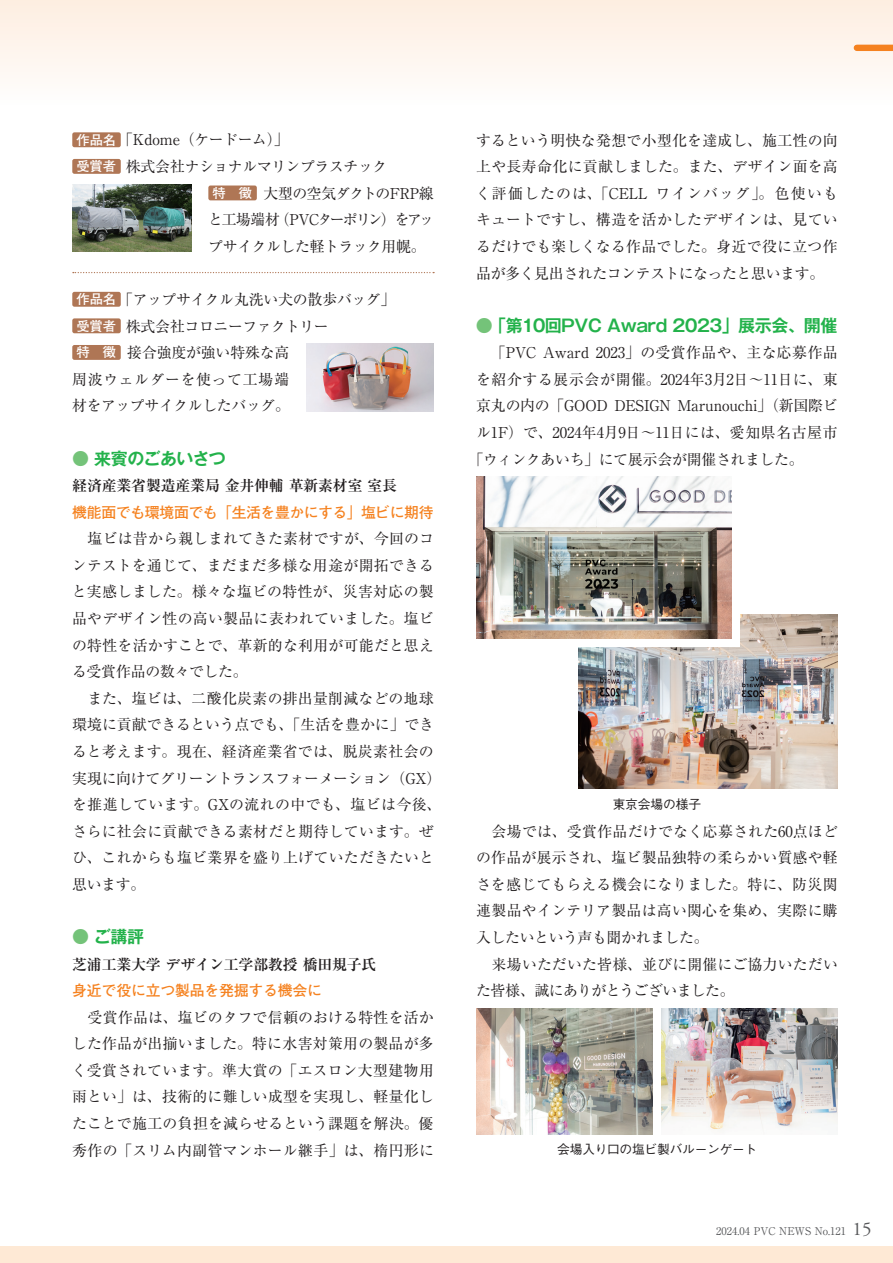
<style>
.page{position:relative;width:893px;height:1263px;background:#fff}
.page>*{position:absolute;margin:0;border:0;box-sizing:border-box;transform-origin:0 0}
.本文タイトルのコピー{font:700 16.95px "Gothic MB101 Pr 6 De";letter-spacing:-.03em;color:#23b24b}
.本文{font:14.85px/26.5px "Ryumin Pr 6";letter-spacing:-.005em;color:#231f20;text-align:justify}
.本文-2{font:14.85px "Ryumin Pr 6";letter-spacing:.02em;color:#231f20}
.本文-3{font:700 14.85px "Futo Go B101 Pro";letter-spacing:-.02em;color:#f58220}
.本文-4{font:700 14.85px "Ryumin Pr 6";letter-spacing:-.01em;color:#231f20}
.本文-5{font:14.85px "Ryumin Pr 6";letter-spacing:-.025em;color:#231f20}
.本文-6{font:14.85px "Ryumin Pr 6";letter-spacing:-.03em;color:#231f20}
.本文-7{font:700 13.35px "Futo Go B101 Pro";letter-spacing:-.01em;color:#fff}
.キャプション{font:500 12.75px "Gothic BBB Pr 6";letter-spacing:-.015em;color:#231f20}
.t1{font:10.65px "Ryumin Pro";color:#57585a}
.s1{color:#74c379}
.s2{font-family:"Adobe Garamond Pro";font-size:19.2px}
</style>
<div class="page">
<div style="left:0;top:0;width:893px;height:105px;background:linear-gradient(to bottom,#fdede0,#fefefd)"></div>
<svg style="left:0;top:0;width:1px;height:105px"></svg>
<div style="left:0;top:1246px;width:893px;height:17px;background:#fee9d5"></div>
<div style="left:857px;top:45px;width:36px;height:6px;background:#f58220"></div>
<svg style="left:73px;top:272px;width:361px;height:1px"></svg>
<div style="left:72px;top:132px;width:49px;height:15px;background:#af7655;border-radius:2px"></div>
<div style="left:72px;top:159px;width:49px;height:15px;background:#af7655;border-radius:2px"></div>
<div style="left:208px;top:185px;width:49px;height:15px;background:#af7655;border-radius:2px"></div>
<div style="left:72px;top:292px;width:49px;height:15px;background:#af7655;border-radius:2px"></div>
<div style="left:72px;top:318px;width:49px;height:15px;background:#af7655;border-radius:2px"></div>
<div style="left:72px;top:345px;width:49px;height:15px;background:#af7655;border-radius:2px"></div>
<img style="left:72px;top:184px;width:119px;height:68px">
<img style="left:306px;top:344px;width:128px;height:67px">
<img style="left:661px;top:1009px;width:177px;height:122px">
<img style="left:476px;top:1009px;width:177px;height:125px">
<img style="left:578px;top:614px;width:260px;height:175px">
<div style="left:564px;top:536px;width:176px;height:111px;background:#fff"></div>
<img style="left:476px;top:477px;width:255px;height:161px">
<p class="本文-7" style="left:77px;top:129px;width:41px">作品名</p>
<p class="本文" style="left:118px;top:126px;width:172px">「Kdome（ケードーム）」</p>
<p class="本文-7" style="left:76px;top:156px;width:41px">受賞者</p>
<p class="本文-5" style="left:126px;top:155px;width:263px">株式会社ナショナルマリンプラスチック</p>
<p class="本文-7" style="left:212px;top:182px;width:41px">特　徴</p>
<p class="本文" style="left:208px;top:179px;width:227px;text-indent:55px">大型の空気ダクトのFRP線と工場端材（PVCターポリン）をアップサイクルした軽トラック用幌。</p>
<p class="本文-7" style="left:77px;top:289px;width:41px">作品名</p>
<p class="本文" style="left:118px;top:285px;width:279px">「アップサイクル丸洗い犬の散歩バッグ」</p>
<p class="本文-7" style="left:76px;top:315px;width:41px">受賞者</p>
<p class="本文-6" style="left:126px;top:314px;width:204px">株式会社コロニーファクトリー</p>
<p class="本文-7" style="left:76px;top:342px;width:41px">特　徴</p>
<p class="本文" style="left:72px;top:338px;width:219px;text-indent:55px">接合強度が強い特殊な高周波ウェルダーを使って工場端材をアップサイクルしたバッグ。</p>
<p class="本文タイトルのコピー" style="left:72px;top:444px;width:155px"><span class="s1">●</span> 来賓のごあいさつ</p>
<p class="本文-4" style="left:72px;top:474px;width:326px">経済産業省製造産業局 金井伸輔 革新素材室 室長</p>
<p class="本文-3" style="left:72px;top:500px;width:363px">機能面でも環境面でも「生活を豊かにする」塩ビに期待</p>
<p class="本文" style="left:72px;top:525px;width:364px">　塩ビは昔から親しまれてきた素材ですが、今回のコンテストを通じて、まだまだ多様な用途が開拓できると実感しました。様々な塩ビの特性が、災害対応の製品やデザイン性の高い製品に表われていました。塩ビの特性を活かすことで、革新的な利用が可能だと思える受賞作品の数々でした。</p>
<p class="本文" style="left:72px;top:684px;width:371px;text-align:left">　また、塩ビは、二酸化炭素の排出量削減などの地球環境に貢献できるという点でも、「生活を豊かに」できると考えます。現在、経済産業省では、脱炭素社会の実現に向けてグリーントランスフォーメーション（GX）を推進しています。GXの流れの中でも、塩ビは今後、さらに社会に貢献できる素材だと期待しています。ぜひ、これからも塩ビ業界を盛り上げていただきたいと思います。</p>
<p class="本文タイトルのコピー" style="left:72px;top:922px;width:74px"><span class="s1">●</span> ご講評</p>
<p class="本文-4" style="left:72px;top:952px;width:306px">芝浦工業大学 デザイン工学部教授 橋田規子氏</p>
<p class="本文-3" style="left:72px;top:979px;width:251px">身近で役に立つ製品を発掘する機会に</p>
<p class="本文" style="left:72px;top:1003px;width:363px">　受賞作品は、塩ビのタフで信頼のおける特性を活かした作品が出揃いました。特に水害対策用の製品が多く受賞されています。準大賞の「エスロン大型建物用雨とい」は、技術的に難しい成型を実現し、軽量化したことで施工の負担を減らせるという課題を解決。優秀作の「スリム内副管マンホール継手」は、楕円形に</p>
<p class="本文" style="left:476px;top:126px;width:364px">するという明快な発想で小型化を達成し、施工性の向上や長寿命化に貢献しました。また、デザイン面を高く評価したのは、「CELL ワインバッグ」。色使いもキュートですし、構造を活かしたデザインは、見ているだけでも楽しくなる作品でした。身近で役に立つ作品が多く見出されたコンテストになったと思います。</p>
<p class="本文タイトルのコピー" style="left:476px;top:311px;width:363px"><span class="s1">●</span>「第10回PVC Award 2023」展示会、開催</p>
<p class="本文-2" style="left:476px;top:341px;width:363px">　「PVC Award 2023」の受賞作品や、主な応募作品</p>
<p class="本文-2" style="left:476px;top:368px;width:363px">を紹介する展示会が開催。2024年3月2日〜11日に、東</p>
<p class="本文" style="left:476px;top:392px;width:363px">京丸の内の「GOOD DESIGN Marunouchi」（新国際ビ</p>
<p class="本文" style="left:476px;top:418px;width:363px">ル1F）で、2024年4月9日〜11日には、愛知県名古屋市</p>
<p class="本文" style="left:469px;top:445px;width:336px">「ウィンクあいち」にて展示会が開催されました。</p>
<p class="キャプション" style="left:613px;top:793px;width:90px">東京会場の様子</p>
<p class="本文" style="left:476px;top:817px;width:363px">　会場では、受賞作品だけでなく応募された60点ほどの作品が展示され、塩ビ製品独特の柔らかい質感や軽さを感じてもらえる機会になりました。特に、防災関連製品やインテリア製品は高い関心を集め、実際に購入したいという声も聞かれました。</p>
<p class="本文" style="left:476px;top:950px;width:363px">　来場いただいた皆様、並びに開催にご協力いただいた皆様、誠にありがとうございました。</p>
<p class="キャプション" style="left:557px;top:1139px;width:201px">会場入り口の塩ビ製バルーンゲート</p>
<p class="t1" style="left:716px;top:1223px;width:157px">2024.04 PVC NEWS No.121 <span class="s2">15</span></p>
</div>
